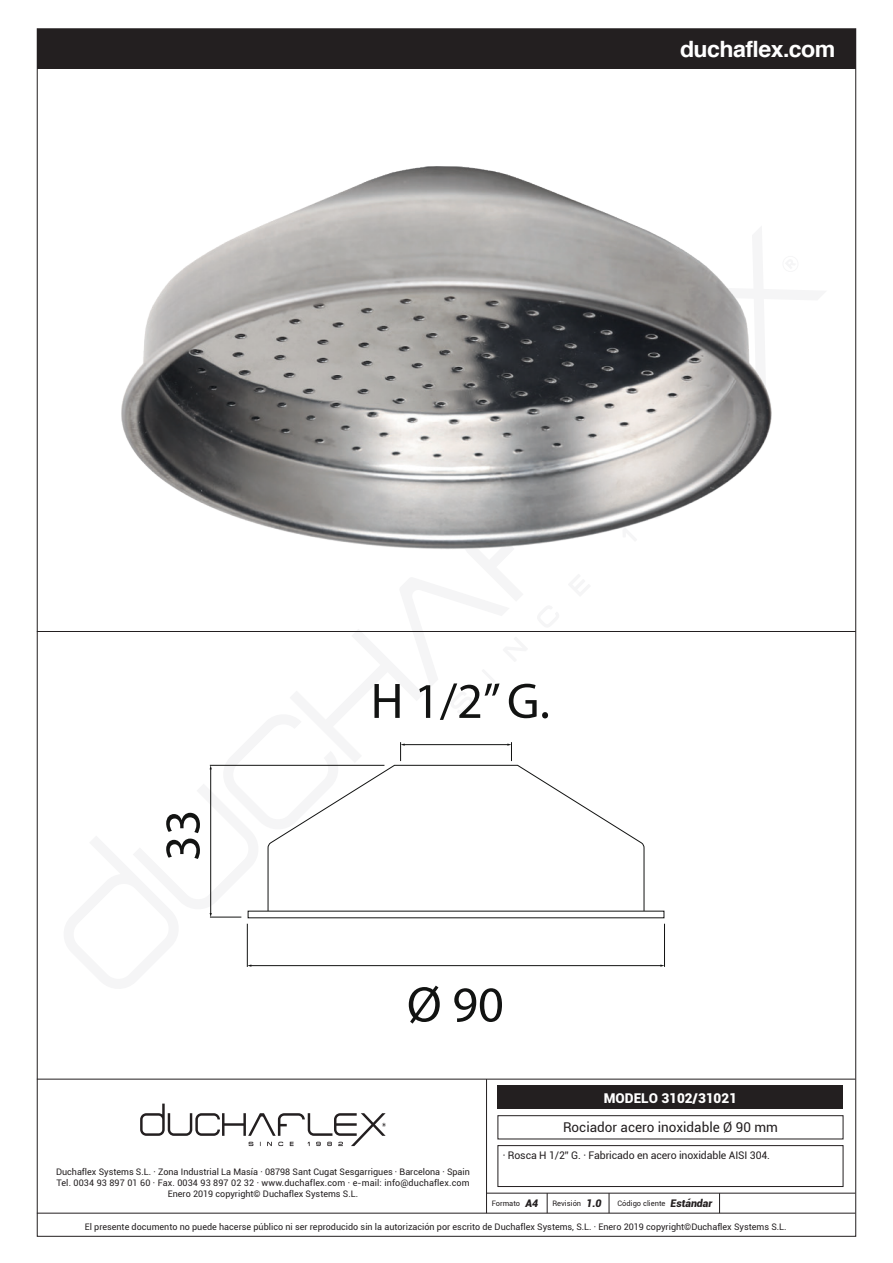
<style>
.page{position:relative;width:893px;height:1263px;background:#fff}
.page>*{position:absolute;margin:0;border:0;box-sizing:border-box;transform-origin:0 0}
.t1{font:50.25px "Myriad Pro";color:#121312}
.t2{font:700 22.5px "Helvetica";letter-spacing:-.025em;color:#fff}
.t3{font:13.5px "Roboto";color:#231f20}
.t4{font:900 13.5px "Roboto";color:#fff}
.t5{font:10.5px "Roboto";letter-spacing:-.01em;color:#231f20}
.t6{font:9px/10.8px "Roboto";color:#231f20;text-align:center}
.t7{font:7.5px "Roboto";color:#231f20}
.s1{font-weight:900;font-style:italic;font-size:10.5px}
</style>
<div class="page">
<hr style="left:37px;top:1079px;width:818px;height:1px;background:#231f20">
<hr style="left:486px;top:1193px;width:369px;height:1px;background:#231f20">
<hr style="left:37px;top:1213px;width:818px;height:1px;background:#231f20">
<hr style="left:37px;top:631px;width:819px;height:1px;background:#231f20">
<hr style="left:486px;top:1079px;width:1px;height:134px;background:#231f20">
<svg style="left:547px;top:1193px;width:1px;height:20px"></svg>
<svg style="left:609px;top:1193px;width:1px;height:20px"></svg>
<svg style="left:719px;top:1193px;width:1px;height:20px"></svg>
<div style="left:37px;top:29px;width:818px;height:40px;background:#231f20"></div>
<div style="left:498px;top:1086px;width:345px;height:23px;background:#231f20"></div>
<div style="left:497px;top:1115px;width:346px;height:24px;border:1px solid #231f20"></div>
<div style="left:497px;top:1145px;width:346px;height:42px;border:1px solid #231f20"></div>
<img style="left:263px;top:167px;width:371px;height:58px">
<svg style="left:121px;top:225px;width:651px;height:742px"></svg>
<div style="left:248px;top:911px;width:416px;height:7px;background:#fff"></div>
<svg style="left:140px;top:1103px;width:246px;height:43px"></svg>
<h2 class="t2" style="left:680px;top:30px;width:157px">duchaflex.com</h2>
<h1 class="t1" style="left:152px;top:861px;width:53px;rotate:-90deg">33</h1>
<h1 class="t1" style="left:371px;top:670px;width:181px">H 1/2” G.</h1>
<h1 class="t1" style="left:407px;top:973px;width:98px">Ø 90</h1>
<h3 class="t4" style="left:604px;top:1089px;width:135px">MODELO 3102/31021</h3>
<h3 class="t3" style="left:563px;top:1118px;width:216px">Rociador acero inoxidable Ø 90 mm</h3>
<p class="t5" style="left:503px;top:1148px;width:269px">· Rosca H 1/2” G. · Fabricado en acero inoxidable AISI 304.</p>
<p class="t6" style="left:56px;top:1166px;width:415px">Duchaflex Systems S.L. · Zona Industrial La Masía · 08798 Sant Cugat Sesgarrigues · Barcelona · Spain<br>Tel. 0034 93 897 01 60 · Fax. 0034 93 897 02 32 · www.duchaflex.com · e-mail: info@duchaflex.com<br>Enero 2019 copyright© Duchaflex Systems S.L.</p>
<p class="t7" style="left:492px;top:1198px;width:48px">Formato <span class="s1">A4</span></p>
<p class="t7" style="left:553px;top:1198px;width:51px">Revisión <span class="s1">1.0</span></p>
<p class="t7" style="left:618px;top:1198px;width:96px">Código cliente <span class="s1">Estándar</span></p>
<p class="t6" style="left:85px;top:1221px;width:703px">El presente documento no puede hacerse público ni ser reproducido sin la autorización por escrito de Duchaflex Systems, S.L. · Enero 2019 copyright©Duchaflex Systems S.L.</p>
</div>
